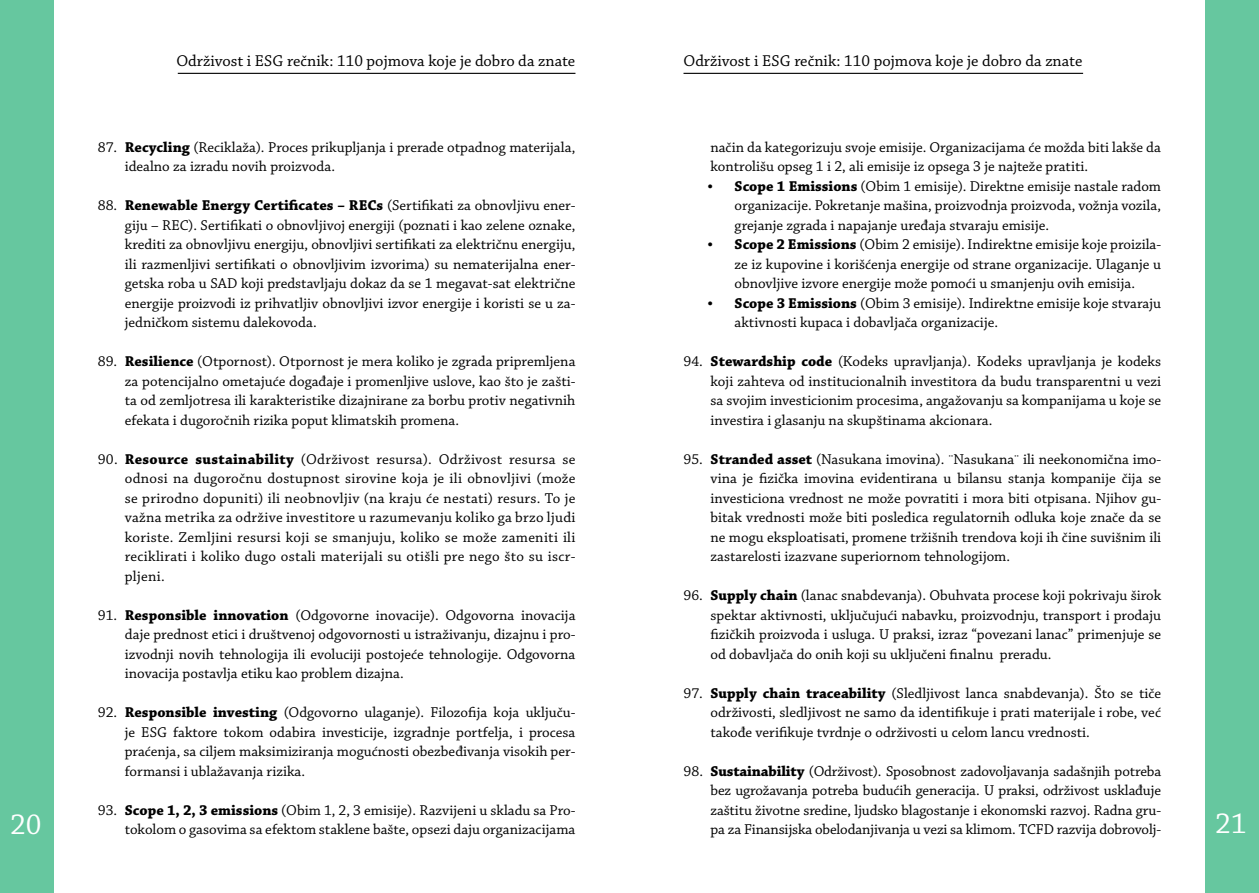
<style>
.page{position:relative;width:1259px;height:893px;background:#fff}
.page>*{position:absolute;margin:0;border:0;box-sizing:border-box;transform-origin:0 0}
.t1{font:30px "Chaparral Pro";color:#fff}
.t2{font:16.5px "Chaparral Pro";color:#000}
.t3{font:15px/19.5px "Chaparral Pro";color:#000;text-align:justify}
.s1{font-weight:700}
</style>
<div class="page">
<div style="left:1205px;top:0;width:54px;height:893px;background:#66c79f"></div>
<hr style="left:178px;top:73px;width:397px;height:1px;background:#000">
<hr style="left:683px;top:73px;width:400px;height:1px;background:#000">
<div style="left:0;top:0;width:54px;height:893px;background:#66c79f"></div>
<p class="t2" style="left:176px;top:51px;width:400px">Održivost i ESG rečnik: 110 pojmova koje je dobro da znate</p>
<p class="t2" style="left:683px;top:51px;width:400px">Održivost i ESG rečnik: 110 pojmova koje je dobro da znate</p>
<p class="t3" style="left:125px;top:138px;width:452px;text-indent:-27px">87. <span class="s1">Recycling</span> (Reciklaža). Proces prikupljanja i prerade otpadnog materijala, idealno za izradu novih proizvoda.</p>
<p class="t3" style="left:125px;top:196px;width:452px;text-indent:-27px">88. <span class="s1">Renewable Energy Certificates – RECs</span> (Sertifikati za obnovljivu ener&shy;giju – REC). Sertifikati o obnovljivoj energiji (poznati i kao zelene oznake, krediti za obnovljivu energiju, obnovljivi sertifikati za električnu energiju, ili razmenljivi sertifikati o obnovljivim izvorima) su nematerijalna ener&shy;getska roba u SAD koji predstavljaju dokaz da se 1 megavat-sat električne energije proizvodi iz prihvatljiv obnovljivi izvor energije i koristi se u za&shy;jedničkom sistemu dalekovoda.</p>
<p class="t3" style="left:125px;top:352px;width:452px;text-indent:-27px">89. <span class="s1">Resilience</span> (Otpornost). Otpornost je mera koliko je zgrada pripremljena za potencijalno ometajuće događaje i promenljive uslove, kao što je zašti&shy;ta od zemljotresa ili karakteristike dizajnirane za borbu protiv negativnih efekata i dugoročnih rizika poput klimatskih promena.</p>
<p class="t3" style="left:125px;top:450px;width:452px;text-indent:-27px">90. <span class="s1">Resource sustainability</span> (Održivost resursa). Održivost resursa se odnosi na dugoročnu dostupnost sirovine koja je ili obnovljivi (može se prirodno dopuniti) ili neobnovljiv (na kraju će nestati) resurs. To je važna metrika za održive investitore u razumevanju koliko ga brzo ljudi koriste. Zemljini resursi koji se smanjuju, koliko se može zameniti ili reciklirati i koliko dugo ostali materijali su otišli pre nego što su iscr&shy;pljeni.</p>
<p class="t3" style="left:125px;top:606px;width:452px;text-indent:-27px">91. <span class="s1">Responsible innovation</span> (Odgovorne inovacije). Odgovorna inovacija daje prednost etici i društvenoj odgovornosti u istraživanju, dizajnu i pro&shy;izvodnji novih tehnologija ili evoluciji postojeće tehnologije. Odgovorna inovacija postavlja etiku kao problem dizajna.</p>
<p class="t3" style="left:125px;top:703px;width:452px;text-indent:-27px">92. <span class="s1">Responsible investing</span> (Odgovorno ulaganje). Filozofija koja uključu&shy;je ESG faktore tokom odabira investicije, izgradnje portfelja, i procesa praćenja, sa ciljem maksimiziranja mogućnosti obezbeđivanja visokih per&shy;formansi i ublažavanja rizika.</p>
<p class="t3" style="left:98px;top:801px;width:479px;text-align:right">93. <span class="s1">Scope 1, 2, 3 emissions</span> (Obim 1, 2, 3 emisije). Razvijeni u skladu sa Pro&shy;tokolom o gasovima sa efektom staklene bašte, opsezi daju organizacijama</p>
<p class="t3" style="left:710px;top:138px;width:452px">način da kategorizuju svoje emisije. Organizacijama će možda biti lakše da kontrolišu opseg 1 i 2, ali emisije iz opsega 3 je najteže pratiti.</p>
<p class="t3" style="left:734px;top:177px;width:428px;text-align:left"><span class="s1">Scope 1 Emissions</span> (Obim 1 emisije). Direktne emisije nastale radom organizacije. Pokretanje mašina, proizvodnja proizvoda, vožnja vozila, grejanje zgrada i napajanje uređaja stvaraju emisije.<br><span class="s1">Scope 2 Emissions</span> (Obim 2 emisije). Indirektne emisije koje proizila&shy;ze iz kupovine i korišćenja energije od strane organizacije. Ulaganje u obnovljive izvore energije može pomoći u smanjenju ovih emisija.<br><span class="s1">Scope 3 Emissions</span> (Obim 3 emisije). Indirektne emisije koje stvaraju aktivnosti kupaca i dobavljača organizacije.</p>
<p class="t3" style="left:710px;top:352px;width:452px;text-indent:-27px">94. <span class="s1">Stewardship code</span> (Kodeks upravljanja). Kodeks upravljanja je kodeks koji zahteva od institucionalnih investitora da budu transparentni u vezi sa svojim investicionim procesima, angažovanju sa kompanijama u koje se investira i glasanju na skupštinama akcionara.</p>
<p class="t3" style="left:710px;top:450px;width:452px;text-indent:-27px">95. <span class="s1">Stranded asset</span> (Nasukana imovina). ¨Nasukana¨ ili neekonomična imo&shy;vina je fizička imovina evidentirana u bilansu stanja kompanije čija se investiciona vrednost ne može povratiti i mora biti otpisana. Njihov gu&shy;bitak vrednosti može biti posledica regulatornih odluka koje znače da se ne mogu eksploatisati, promene tržišnih trendova koji ih čine suvišnim ili zastarelosti izazvane superiornom tehnologijom.</p>
<p class="t3" style="left:710px;top:586px;width:452px;text-indent:-27px">96. <span class="s1">Supply chain</span> (lanac snabdevanja). Obuhvata procese koji pokrivaju širok spektar aktivnosti, uključujući nabavku, proizvodnju, transport i prodaju fizičkih proizvoda i usluga. U praksi, izraz “povezani lanac” primenjuje se od dobavljača do onih koji su uključeni finalnu preradu.</p>
<p class="t3" style="left:710px;top:684px;width:452px;text-indent:-27px">97. <span class="s1">Supply chain traceability</span> (Sledljivost lanca snabdevanja). Što se tiče održivosti, sledljivost ne samo da identifikuje i prati materijale i robe, već takođe verifikuje tvrdnje o održivosti u celom lancu vrednosti.</p>
<p class="t3" style="left:710px;top:762px;width:452px;text-indent:-27px">98. <span class="s1">Sustainability</span> (Održivost). Sposobnost zadovoljavanja sadašnjih potreba bez ugrožavanja potreba budućih generacija. U praksi, održivost usklađuje zaštitu životne sredine, ljudsko blagostanje i ekonomski razvoj. Radna gru&shy;pa za Finansijska obelodanjivanja u vezi sa klimom. TCFD razvija dobrovolj-</p>
<h1 class="t1" style="left:10px;top:808px;width:33px">20</h1>
<h1 class="t1" style="left:1215px;top:807px;width:33px">21</h1>
</div>
